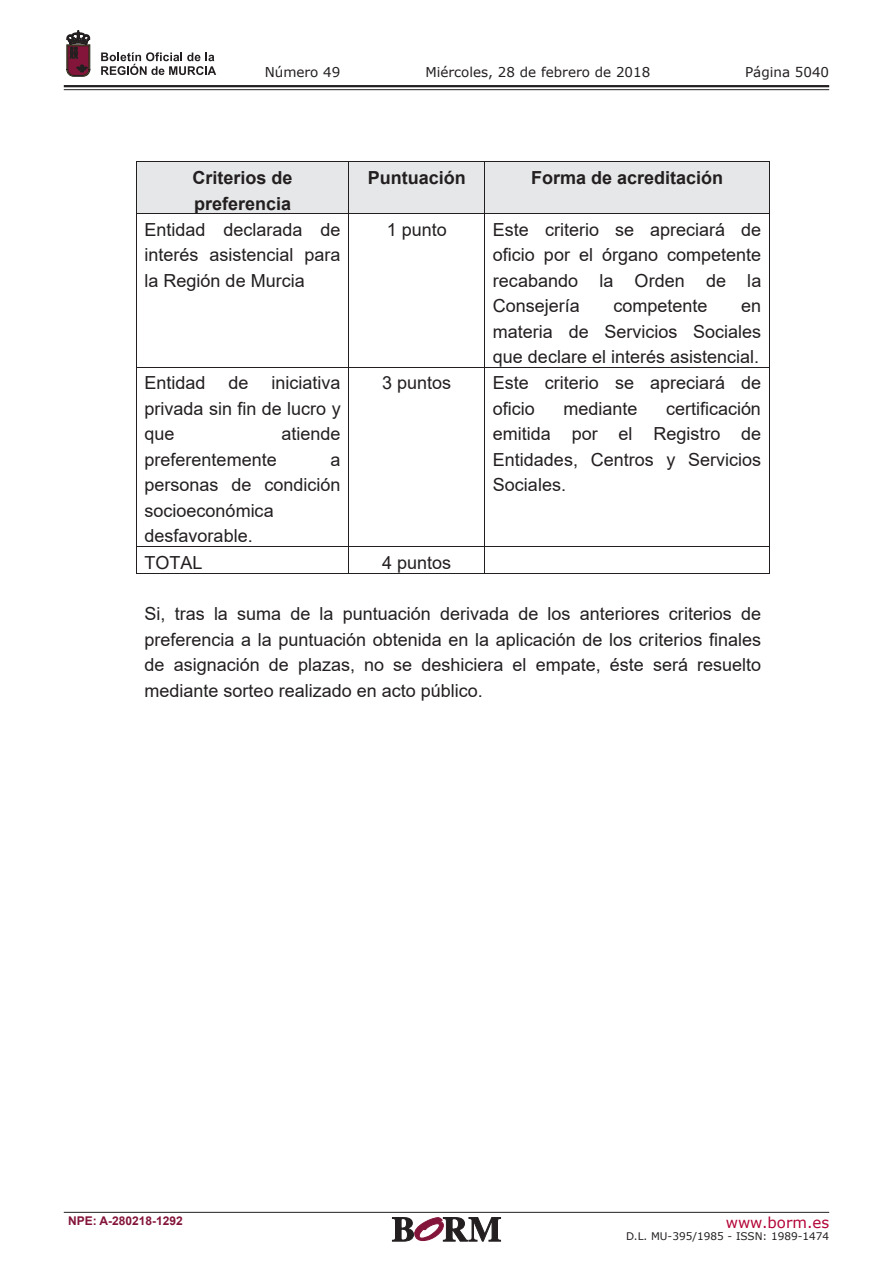
<style>
.page{position:relative;width:893px;height:1263px;background:#fff}
.page>*{position:absolute;margin:0;border:0;box-sizing:border-box;transform-origin:0 0}
.t1{font:18px/25.5px "Arial";color:#231f20;text-align:justify}
.t2{font:700 18px/25.5px "Arial";color:#231f20}
.t3{font:15px "Verdana";color:#b30437}
.t4{font:13.5px "Verdana";color:#231f20}
.t5{font:700 12px "Arial";color:#83143a}
.t6{font:10.5px "Verdana";color:#231f20}
</style>
<div class="page">
<hr style="left:64px;top:85px;width:765px;height:2px;background:#231f20">
<hr style="left:64px;top:89px;width:765px;height:1px;background:#231f20">
<svg style="left:101px;top:52px;width:115px;height:23px"></svg>
<svg style="left:67px;top:31px;width:23px;height:45px"></svg>
<hr style="left:64px;top:1212px;width:765px;height:1px;background:#231f20">
<svg style="left:392px;top:1217px;width:109px;height:24px"></svg>
<div style="left:137px;top:162px;width:211px;height:51px;background:#e6e7e9"></div>
<div style="left:349px;top:162px;width:135px;height:51px;background:#e6e7e9"></div>
<div style="left:485px;top:162px;width:284px;height:51px;background:#e6e7e9"></div>
<hr style="left:136px;top:162px;width:634px;height:1px;background:#231f20">
<hr style="left:136px;top:162px;width:1px;height:51px;background:#231f20">
<hr style="left:348px;top:162px;width:1px;height:51px;background:#231f20">
<hr style="left:484px;top:162px;width:1px;height:51px;background:#231f20">
<hr style="left:769px;top:162px;width:1px;height:51px;background:#231f20">
<hr style="left:136px;top:213px;width:634px;height:1px;background:#231f20">
<hr style="left:136px;top:214px;width:1px;height:153px;background:#231f20">
<hr style="left:348px;top:214px;width:1px;height:153px;background:#231f20">
<hr style="left:484px;top:214px;width:1px;height:153px;background:#231f20">
<hr style="left:769px;top:214px;width:1px;height:153px;background:#231f20">
<hr style="left:136px;top:367px;width:634px;height:1px;background:#231f20">
<hr style="left:136px;top:368px;width:1px;height:178px;background:#231f20">
<hr style="left:348px;top:368px;width:1px;height:178px;background:#231f20">
<hr style="left:484px;top:368px;width:1px;height:178px;background:#231f20">
<hr style="left:769px;top:368px;width:1px;height:178px;background:#231f20">
<hr style="left:136px;top:546px;width:634px;height:1px;background:#231f20">
<svg style="left:136px;top:547px;width:1px;height:26px"></svg>
<hr style="left:136px;top:573px;width:212px;height:1px;background:#231f20">
<svg style="left:348px;top:547px;width:1px;height:26px"></svg>
<hr style="left:349px;top:573px;width:135px;height:1px;background:#231f20">
<svg style="left:484px;top:547px;width:1px;height:26px"></svg>
<hr style="left:485px;top:573px;width:284px;height:1px;background:#231f20">
<svg style="left:769px;top:547px;width:1px;height:27px"></svg>
<p class="t4" style="left:265px;top:62px;width:77px">Número 49</p>
<p class="t4" style="left:425px;top:62px;width:226px">Miércoles, 28 de febrero de 2018</p>
<p class="t4" style="left:745px;top:62px;width:86px">Página 5040</p>
<p class="t2" style="left:193px;top:165px;width:101px">Criterios de preferencia</p>
<p class="t2" style="left:368px;top:165px;width:100px">Puntuación</p>
<p class="t2" style="left:531px;top:165px;width:194px">Forma de acreditación</p>
<p class="t1" style="left:145px;top:216px;width:197px">Entidad declarada de interés asistencial para la Región de Murcia</p>
<p class="t1" style="left:387px;top:216px;width:62px">1 punto</p>
<p class="t1" style="left:493px;top:216px;width:270px">Este criterio se apreciará de oficio por el órgano competente recabando la Orden de la Consejería</p>
<p class="t1" style="left:614px;top:293px;width:96px">competente</p>
<p class="t1" style="left:493px;top:293px;width:270px;text-indent:248px">en materia de Servicios Sociales que declare el interés asistencial.</p>
<p class="t1" style="left:145px;top:370px;width:198px;text-indent:127px">iniciativa privada sin fin de lucro y que</p>
<p class="t1" style="left:145px;top:370px;width:63px">Entidad</p>
<p class="t1" style="left:229px;top:370px;width:22px">de</p>
<p class="t1" style="left:281px;top:421px;width:61px">atiende</p>
<p class="t1" style="left:145px;top:447px;width:134px">preferentemente</p>
<p class="t1" style="left:145px;top:447px;width:197px;text-align:left;text-indent:186px">a personas de condición socioeconómica desfavorable.</p>
<p class="t1" style="left:382px;top:370px;width:71px">3 puntos</p>
<p class="t1" style="left:493px;top:370px;width:270px">Este criterio se apreciará de oficio</p>
<p class="t1" style="left:493px;top:396px;width:270px;text-indent:173px">certificación emitida por el Registro de Entidades, Centros y Servicios Sociales.</p>
<p class="t1" style="left:563px;top:396px;width:75px">mediante</p>
<p class="t1" style="left:145px;top:549px;width:60px">TOTAL</p>
<p class="t1" style="left:382px;top:549px;width:71px">4 puntos</p>
<p class="t1" style="left:145px;top:601px;width:618px">Si, tras la suma de la puntuación derivada de los anteriores criterios de preferencia a la puntuación obtenida en la aplicación de los criterios finales de asignación de plazas, no se deshiciera el empate, éste será resuelto mediante sorteo realizado en acto público.</p>
<p class="t5" style="left:68px;top:1212px;width:116px">NPE: A-280218-1292</p>
<p class="t3" style="left:726px;top:1212px;width:105px">www.borm.es</p>
<p class="t6" style="left:626px;top:1229px;width:205px">D.L. MU-395/1985 - ISSN: 1989-1474</p>
</div>
